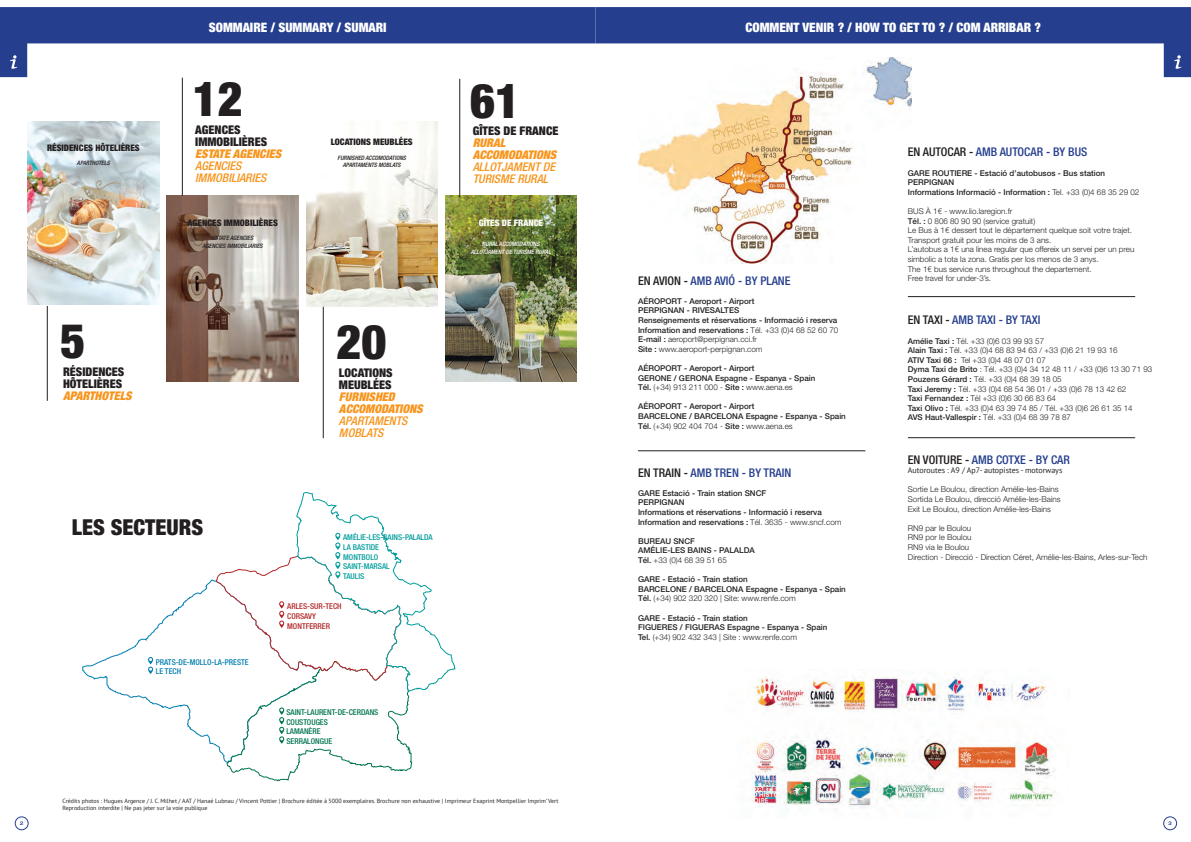
<style>
.page{position:relative;width:1191px;height:842px;background:#fff}
.page>*{position:absolute;margin:0;border:0;box-sizing:border-box;transform-origin:0 0}
.t1{font:900 condensed 48px "Helvetica Neue";color:#231f20}
.t2{font:900 condensed 22px "Helvetica Neue";color:#231f20}
.t3{font:900 condensed 13px "Helvetica Neue";color:#fff}
.t4{font:500 condensed 12px "Helvetica Neue";color:#253f8e}
.t5{font:900 condensed 12px/12px "Helvetica Neue";color:#231f20}
.t6{font:italic 900 condensed 12px/12px "Helvetica Neue";color:#f7951d}
.t7{font:italic 500 condensed 12px/12px "Helvetica Neue";color:#f7951d}
.t8{font:900 condensed 9px "Helvetica Neue";color:#231f20}
.t9{font:900 condensed 9px "Helvetica Neue";color:#fff}
.t10{font:300 8px/9.6px "Helvetica Neue";color:#231f20}
.t11{font:500 8px/9.6px "Helvetica Neue";color:#231f20}
.t12{font:500 condensed 8px/9.6px "Helvetica Neue";color:#009d9c}
.t13{font:500 condensed 8px/9.6px "Helvetica Neue";color:#007451}
.t14{font:8px "PT Sans";color:#231f20}
.t15{font:500 condensed 8px/9.6px "Helvetica Neue";color:#b22728}
.t16{font:500 condensed 8px/9.6px "Helvetica Neue";color:#007eb1}
.t17{font:6px/7.2px "PT Sans";color:#231f20}
.t18{font:italic 500 condensed 6px/7.2px "Helvetica Neue";color:#231f20;text-align:center}
.t19{font:italic 500 condensed 6px/8px "Helvetica Neue";color:#fff;text-align:center}
.t20{font:500 expanded 5px "Helvetica Neue";color:#253f8e}
.s1{color:#231f20}
.s2{font-weight:300}
.s3{font-weight:500}
</style>
<div class="page">
<div style="left:15px;top:816px;width:14px;height:14px;border:1px solid #253f8e;border-radius:50%"></div>
<div style="left:1163px;top:816px;width:14px;height:14px;border:1px solid #253f8e;border-radius:50%"></div>
<img style="left:638px;top:77px;width:273px;height:187px">
<svg style="left:0;top:7px;width:595px;height:70px;fill:#253f8e"></svg>
<svg style="left:595px;top:7px;width:596px;height:70px;fill:#253f8e"></svg>
<hr style="left:908px;top:296px;width:227px;height:1px;background:#231f20">
<hr style="left:638px;top:450px;width:227px;height:1px;background:#231f20">
<hr style="left:908px;top:437px;width:227px;height:1px;background:#231f20">
<svg style="left:82px;top:579px;width:133px;height:166px"></svg>
<svg style="left:148px;top:657px;width:5px;height:17px"></svg>
<svg style="left:215px;top:492px;width:241px;height:290px"></svg>
<svg style="left:1174px;top:55px;width:7px;height:14px"></svg>
<svg style="left:10px;top:55px;width:7px;height:14px"></svg>
<img style="left:751px;top:673px;width:304px;height:135px">
<img style="left:28px;top:121px;width:131px;height:183px">
<img style="left:167px;top:196px;width:131px;height:185px">
<img style="left:306px;top:121px;width:131px;height:186px">
<hr style="left:47px;top:306px;width:1px;height:95px;background:#231f20">
<hr style="left:182px;top:78px;width:1px;height:118px;background:#231f20">
<img style="left:445px;top:196px;width:131px;height:185px">
<hr style="left:323px;top:307px;width:1px;height:131px;background:#231f20">
<hr style="left:459px;top:79px;width:1px;height:118px;background:#231f20">
<p class="t8" style="left:47px;top:142px;width:94px">RÉSIDENCES HÔTELIÈRES</p>
<p class="t18" style="left:77px;top:160px;width:34px">APARTHOTELS</p>
<h1 class="t1" style="left:60px;top:312px;width:26px">5</h1>
<h3 class="t5" style="left:63px;top:365px;width:63px">RÉSIDENCES<br>HÔTELIÈRES</h3>
<h3 class="t6" style="left:63px;top:389px;width:70px">APARTHOTELS</h3>
<h3 class="t3" style="left:209px;top:19px;width:179px">SOMMAIRE / SUMMARY / SUMARI</h3>
<h1 class="t1" style="left:193px;top:70px;width:51px">12</h1>
<h3 class="t5" style="left:195px;top:123px;width:73px">AGENCES<br>IMMOBILIÈRES</h3>
<h3 class="t6" style="left:195px;top:147px;width:88px">ESTATE AGENCIES</h3>
<h3 class="t7" style="left:195px;top:159px;width:73px">AGENCIES<br>IMMOBILIARIES</h3>
<p class="t8" style="left:187px;top:217px;width:92px">AGENCES IMMOBILIÈRES</p>
<p class="t18" style="left:203px;top:235px;width:62px">ESTATE AGENCIES<br>AGENCIES IMMOBILIARIES</p>
<p class="t8" style="left:331px;top:136px;width:84px">LOCATIONS MEUBLÉES</p>
<p class="t18" style="left:337px;top:154px;width:70px">FURNISHED ACCOMODATIONS<br>APARTAMENTS MOBLATS</p>
<h1 class="t1" style="left:336px;top:313px;width:51px">20</h1>
<h3 class="t5" style="left:339px;top:366px;width:55px">LOCATIONS<br>MEUBLÉES</h3>
<h3 class="t6" style="left:339px;top:390px;width:85px">FURNISHED<br>ACCOMODATIONS</h3>
<h3 class="t7" style="left:339px;top:414px;width:70px">APARTAMENTS<br>MOBLATS</h3>
<h2 class="t2" style="left:72px;top:513px;width:133px">LES SECTEURS</h2>
<p class="t16" style="left:156px;top:657px;width:94px">PRATS-DE-MOLLO-LA-PRESTE<br>LE TECH</p>
<p class="t12" style="left:343px;top:533px;width:91px">AMÉLIE-LES-BAINS-PALALDA<br>LA BASTIDE<br>MONTBOLO<br>SAINT-MARSAL<br>TAULIS</p>
<p class="t15" style="left:287px;top:602px;width:56px">ARLES-SUR-TECH<br>CORSAVY<br>MONTFERRER</p>
<p class="t13" style="left:286px;top:707px;width:94px">SAINT-LAURENT-DE-CERDANS<br>COUSTOUGES<br>LAMANÈRE<br>SERRALONGUE</p>
<h1 class="t1" style="left:470px;top:71px;width:51px">61</h1>
<h3 class="t5" style="left:473px;top:124px;width:87px">GÎTES DE FRANCE</h3>
<h3 class="t6" style="left:473px;top:136px;width:85px">RURAL<br>ACCOMODATIONS</h3>
<h3 class="t7" style="left:473px;top:160px;width:84px">ALLOTJAMENT DE<br>TURISME RURAL</h3>
<p class="t9" style="left:479px;top:217px;width:66px">GÎTES DE FRANCE</p>
<p class="t19" style="left:471px;top:240px;width:82px">RURAL ACCOMODATIONS<br>ALLOTJAMENT DE TURISME RURAL</p>
<p class="t17" style="left:62px;top:797px;width:498px">Crédits photos : Hugues Argence / J. C. Milhet / AAT / Hanaé Lubnau / Vincent Pottier | Brochure éditée à 5000 exemplaires. Brochure non exhaustive | Imprimeur Exaprint Montpellier Imprim’ Vert<br>Reproduction interdite | Ne pas jeter sur la voie publique</p>
<h3 class="t3" style="left:745px;top:19px;width:297px">COMMENT VENIR ? / HOW TO GET TO ? / COM ARRIBAR ?</h3>
<h3 class="t4" style="left:638px;top:273px;width:154px"><span class="s1">EN AVION -</span> AMB AVIÓ - BY PLANE</h3>
<p class="t11" style="left:638px;top:296px;width:202px">AÉROPORT - Aeroport - Airport<br>PERPIGNAN - RIVESALTES<br>Renseignements et réservations - Informació i reserva Information and reservations : <span class="s2">Tél. +33 (0)4 68 52 60 70<br></span>E-mail : <span class="s2">aeroport@perpignan.cci.fr<br></span>Site : <span class="s2">www.aeroport-perpignan.com</span></p>
<p class="t11" style="left:638px;top:363px;width:179px">AÉROPORT - Aeroport - Airport<br>GERONE / GERONA Espagne - Espanya - Spain<br>Tél. <span class="s2">(+34) 913 211 000 -</span> Site : <span class="s2">www.aena.es</span></p>
<p class="t11" style="left:638px;top:402px;width:209px">AÉROPORT - Aeroport - Airport<br>BARCELONE / BARCELONA Espagne - Espanya - Spain<br>Tél. <span class="s2">(+34) 902 404 704 -</span> Site : <span class="s2">www.aena.es</span></p>
<h3 class="t4" style="left:638px;top:465px;width:155px"><span class="s1">EN TRAIN -</span> AMB TREN - BY TRAIN</h3>
<p class="t11" style="left:638px;top:488px;width:205px">GARE Estació - Train station SNCF<br>PERPIGNAN<br>Informations et réservations - Informació i reserva Information and reservations : <span class="s2">Tél. 3635 - www.sncf.com</span></p>
<p class="t11" style="left:638px;top:536px;width:118px">BUREAU SNCF<br>AMÉLIE-LES BAINS - PALALDA<br>Tél. <span class="s2">+33 (0)4 68 39 51 65</span></p>
<p class="t11" style="left:638px;top:574px;width:209px">GARE - Estació - Train station<br>BARCELONE / BARCELONA Espagne - Espanya - Spain<br>Tél. <span class="s2">(+34) 902 320 320 | Site: www.renfe.com</span></p>
<p class="t11" style="left:638px;top:613px;width:191px">GARE - Estació - Train station<br>FIGUERES / FIGUERAS Espagne - Espanya - Spain<br>Tel. <span class="s2">(+34) 902 432 343 | Site : www.renfe.com</span></p>
<h3 class="t4" style="left:908px;top:145px;width:181px"><span class="s1">EN AUTOCAR -</span> AMB AUTOCAR - BY BUS</h3>
<p class="t11" style="left:908px;top:168px;width:233px">GARE ROUTIERE - Estació d’autobusos - Bus station<br>PERPIGNAN<br>Informations Informació - Information : <span class="s2">Tel. +33 (0)4 68 35 29 02</span></p>
<p class="t10" style="left:908px;top:206px;width:228px">BUS À 1€ - www.lio.laregion.fr<br><span class="s3">Tél. :</span> 0 806 80 90 90 (service gratuit)<br>Le Bus à 1€ dessert tout le département quelque soit votre trajet.<br>Transport gratuit pour les moins de 3 ans.<br>L’autobus a 1€ una linea regular que offereix un servei per un preu simbolic a tota la zona. Gratis per los menos de 3 anys.<br>The 1€ bus service runs throughout the departement.<br>Free travel for under-3’s.</p>
<h3 class="t4" style="left:908px;top:313px;width:134px"><span class="s1">EN TAXI -</span> AMB TAXI - BY TAXI</h3>
<p class="t10" style="left:908px;top:336px;width:246px"><span class="s3">Amélie Taxi :</span> Tél. +33 (0)6 03 99 93 57<br><span class="s3">Alain Taxi :</span> Tél. +33 (0)4 68 83 94 63 / +33 (0)6 21 19 93 16<br><span class="s3">ATIV Taxi 66 :</span> Tel +33 (0)4 48 07 01 07<br><span class="s3">Dyma Taxi de Brito</span> : Tél. +33 (0)4 34 12 48 11 / +33 (0)6 13 30 71 93<br><span class="s3">Pouzens Gérard :</span> Tél. +33 (0)4 68 39 18 05<br><span class="s3">Taxi Jeremy :</span> Tél. +33 (0)4 68 54 36 01 / +33 (0)6 78 13 42 62<br><span class="s3">Taxi Fernandez :</span> Tél +33 (0)6 30 66 83 64<br><span class="s3">Taxi Olivo :</span> Tél. +33 (0)4 63 39 74 85 / Tél. +33 (0)6 26 61 35 14<br><span class="s3">AVS Haut-Vallespir :</span> Tél. +33 (0)4 68 39 78 87</p>
<h3 class="t4" style="left:908px;top:452px;width:164px"><span class="s1">EN VOITURE -</span> AMB COTXE - BY CAR</h3>
<p class="t14" style="left:908px;top:465px;width:156px">Autoroutes : A9 / Ap7- autopistes - motorways</p>
<p class="t10" style="left:908px;top:484px;width:154px">Sortie Le Boulou, direction Amélie-les-Bains<br>Sortida Le Boulou, direcció Amélie-les-Bains<br>Exit Le Boulou, direction Amélie-les-Bains</p>
<p class="t10" style="left:908px;top:523px;width:241px">RN9 par le Boulou<br>RN9 por le Boulou<br>RN9 via le Boulou<br>Direction - Direcció - Direction Céret, Amélie-les-Bains, Arles-sur-Tech</p>
<p class="t20" style="left:20px;top:820px;width:5px">2</p>
<p class="t20" style="left:1168px;top:820px;width:5px">3</p>
</div>
